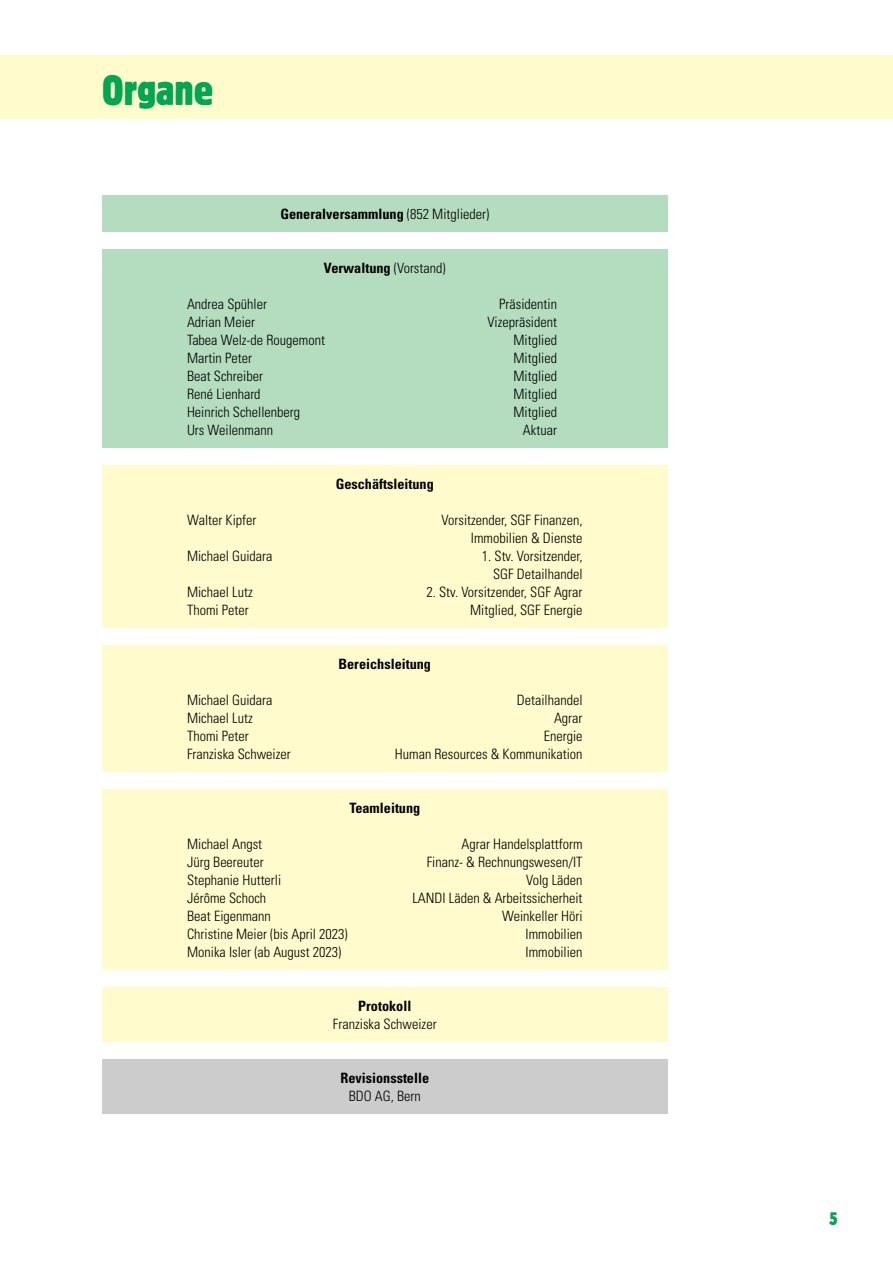
<style>
.page{position:relative;width:893px;height:1263px;background:#fff}
.page>*{position:absolute;margin:0;border:0;box-sizing:border-box;transform-origin:0 0}
.t1{font:condensed 42px "Block Pro";color:#00a650}
.t2{font:condensed 18px "Block Pro";color:#00a650}
.t3{font:300 condensed 14.25px/18px "Univers LT Std";color:#000;text-align:right}
.t4{font:700 condensed 14.25px "Univers LT Std";color:#000}
.s1{font-weight:300}
</style>
<div class="page">
<div style="left:0;top:55px;width:893px;height:64px;background:#fffbcc"></div>
<div style="left:102px;top:196px;width:566px;height:36px;background:#b4ddc0"></div>
<div style="left:102px;top:250px;width:566px;height:198px;background:#b4ddc0"></div>
<div style="left:102px;top:466px;width:566px;height:162px;background:#fffbcc"></div>
<div style="left:102px;top:646px;width:566px;height:126px;background:#fffbcc"></div>
<div style="left:102px;top:988px;width:566px;height:54px;background:#fffbcc"></div>
<div style="left:102px;top:790px;width:566px;height:180px;background:#fffbcc"></div>
<div style="left:102px;top:1060px;width:566px;height:54px;background:#ccc"></div>
<h1 class="t1" style="left:102px;top:63px;width:113px">Organe</h1>
<p class="t4" style="left:280px;top:205px;width:210px">Generalversammlung <span class="s1">(852 Mitglieder)</span></p>
<p class="t4" style="left:324px;top:259px;width:123px">Verwaltung <span class="s1">(Vorstand)</span></p>
<p class="t3" style="left:187px;top:295px;width:81px">Andrea Spühler</p>
<p class="t3" style="left:499px;top:295px;width:59px">Präsidentin</p>
<p class="t3" style="left:187px;top:313px;width:70px">Adrian Meier</p>
<p class="t3" style="left:487px;top:313px;width:71px">Vizepräsident</p>
<p class="t3" style="left:187px;top:331px;width:139px">Tabea Welz-de Rougemont</p>
<p class="t3" style="left:513px;top:331px;width:45px">Mitglied</p>
<p class="t3" style="left:187px;top:349px;width:66px">Martin Peter</p>
<p class="t3" style="left:513px;top:349px;width:45px">Mitglied</p>
<p class="t3" style="left:187px;top:367px;width:77px">Beat Schreiber</p>
<p class="t3" style="left:513px;top:367px;width:45px">Mitglied</p>
<p class="t3" style="left:187px;top:385px;width:75px">René Lienhard</p>
<p class="t3" style="left:513px;top:385px;width:45px">Mitglied</p>
<p class="t3" style="left:187px;top:403px;width:115px">Heinrich Schellenberg</p>
<p class="t3" style="left:513px;top:403px;width:45px">Mitglied</p>
<p class="t3" style="left:187px;top:421px;width:87px">Urs Weilenmann</p>
<p class="t3" style="left:523px;top:421px;width:36px">Aktuar</p>
<p class="t4" style="left:336px;top:475px;width:100px">Geschäftsleitung</p>
<p class="t3" style="left:187px;top:511px;width:71px">Walter Kipfer</p>
<p class="t3" style="left:442px;top:511px;width:142px">Vorsitzender, SGF Finanzen,<br>Immobilien &amp; Dienste</p>
<p class="t3" style="left:187px;top:547px;width:87px">Michael Guidara</p>
<p class="t3" style="left:482px;top:547px;width:102px">1. Stv. Vorsitzender,<br>SGF Detailhandel</p>
<p class="t3" style="left:187px;top:583px;width:67px">Michael Lutz</p>
<p class="t3" style="left:426px;top:583px;width:158px">2. Stv. Vorsitzender, SGF Agrar</p>
<p class="t3" style="left:187px;top:601px;width:63px">Thomi Peter</p>
<p class="t3" style="left:470px;top:601px;width:114px">Mitglied, SGF Energie</p>
<p class="t4" style="left:338px;top:655px;width:94px">Bereichsleitung</p>
<p class="t3" style="left:187px;top:691px;width:87px">Michael Guidara</p>
<p class="t3" style="left:517px;top:691px;width:67px">Detailhandel</p>
<p class="t3" style="left:187px;top:709px;width:67px">Michael Lutz</p>
<p class="t3" style="left:554px;top:709px;width:30px">Agrar</p>
<p class="t3" style="left:187px;top:727px;width:63px">Thomi Peter</p>
<p class="t3" style="left:544px;top:727px;width:40px">Energie</p>
<p class="t3" style="left:187px;top:745px;width:105px">Franziska Schweizer</p>
<p class="t3" style="left:395px;top:745px;width:189px">Human Resources &amp; Kommunikation</p>
<p class="t4" style="left:349px;top:799px;width:72px">Teamleitung</p>
<p class="t3" style="left:187px;top:835px;width:77px">Michael Angst</p>
<p class="t3" style="left:461px;top:835px;width:123px">Agrar Handelsplattform</p>
<p class="t3" style="left:187px;top:853px;width:78px">Jürg Beereuter</p>
<p class="t3" style="left:427px;top:853px;width:157px">Finanz- &amp; Rechnungswesen/IT</p>
<p class="t3" style="left:187px;top:871px;width:96px">Stephanie Hutterli</p>
<p class="t3" style="left:526px;top:871px;width:58px">Volg Läden</p>
<p class="t3" style="left:187px;top:889px;width:81px">Jérôme Schoch</p>
<p class="t3" style="left:412px;top:889px;width:172px">LANDI Läden &amp; Arbeitssicherheit</p>
<p class="t3" style="left:187px;top:907px;width:85px">Beat Eigenmann</p>
<p class="t3" style="left:502px;top:907px;width:82px">Weinkeller Höri</p>
<p class="t3" style="left:187px;top:925px;width:162px">Christine Meier (bis April 2023)</p>
<p class="t3" style="left:526px;top:925px;width:58px">Immobilien</p>
<p class="t3" style="left:187px;top:943px;width:156px">Monika Isler (ab August 2023)</p>
<p class="t3" style="left:526px;top:943px;width:58px">Immobilien</p>
<p class="t4" style="left:358px;top:997px;width:55px">Protokoll</p>
<p class="t3" style="left:333px;top:1015px;width:105px">Franziska Schweizer</p>
<p class="t4" style="left:340px;top:1069px;width:90px">Revisionsstelle</p>
<p class="t3" style="left:349px;top:1087px;width:74px">BDO AG, Bern</p>
<p class="t2" style="left:829px;top:1207px;width:10px">5</p>
</div>
